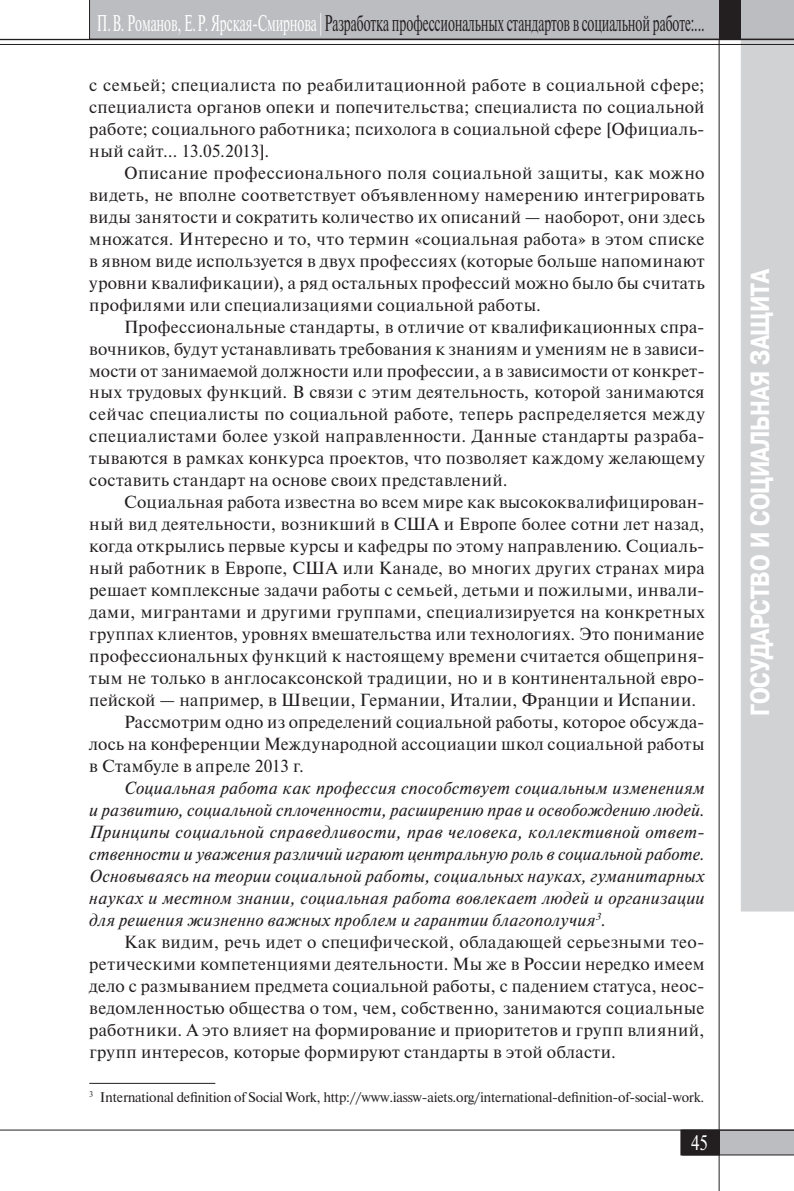
<style>
.page{position:relative;width:794px;height:1191px;background:#fff}
.page>*{position:absolute;margin:0;border:0;box-sizing:border-box;transform-origin:0 0}
.t1{font:700 26.25px "Pragmatica Cond C";color:#fff}
.t2{font:22.75px "Newton";letter-spacing:-.01em;color:#231f20;scale:.57 1}
.t3{font:21px "Newton";color:#fff;scale:.8 1}
.t4{font:17.5px/21.9px "Newton";letter-spacing:.02em;color:#231f20;text-align:justify}
.t5{font:italic 17.5px/21.9px "Newton";letter-spacing:.015em;color:#231f20;text-align:justify}
.t6{font:14px "Newton";letter-spacing:-.015em;color:#231f20}
.s1{color:#fff}
</style>
<div class="page">
<div style="left:741px;top:40px;width:53px;height:871px;background:#d1d2d4"></div>
<svg style="left:719px;top:1130px;width:75px;height:25px;background:#b1b2b5"></svg>
<div style="left:681px;top:1130px;width:38px;height:25px;background:#231f20"></div>
<div style="left:680px;top:1130px;width:39px;height:25px;border:1px solid #231f20"></div>
<hr style="left:718px;top:0;width:1px;height:1191px;background:#231f20">
<hr style="left:0;top:1129px;width:794px;height:1px;background:#231f20">
<hr style="left:0;top:39px;width:794px;height:1px;background:#231f20">
<hr style="left:0;top:44px;width:794px;height:1px;background:#231f20">
<div style="left:89px;top:0;width:705px;height:39px;background:#bcbdc0"></div>
<div style="left:719px;top:0;width:22px;height:40px;background:#231f20"></div>
<hr style="left:89px;top:1083px;width:126px;height:1px;background:#231f20">
<h2 class="t2" style="left:97px;top:6px;width:1067px"><span class="s1">П.В. Романов, Е.Р. Ярская-Смирнова |</span> Разработка профессиональных стандартов в социальной работе:...</h2>
<p class="t4" style="left:89px;top:73px;width:617px">с семьей; специалиста по реабилитационной работе в социальной сфере; специалиста органов опеки и попечительства; специалиста по социальной работе; социального работника; психолога в социальной сфере [Официаль&shy;ный сайт… 13.05.2013].</p>
<p class="t4" style="left:89px;top:161px;width:617px;text-indent:35px">Описание профессионального поля социальной защиты, как можно видеть, не вполне соответствует объявленному намерению интегрировать виды занятости и сократить количество их описаний — наоборот, они здесь множатся. Интересно и то, что термин «социальная работа» в этом списке в явном виде используется в двух профессиях (которые больше напоминают уровни квалификации), а ряд остальных профессий можно было бы считать профилями или специализациями социальной работы.</p>
<p class="t4" style="left:89px;top:315px;width:617px;text-indent:35px">Профессиональные стандарты, в отличие от квалификационных спра&shy;вочников, будут устанавливать требования к знаниям и умениям не в зависи&shy;мости от занимаемой должности или профессии, а в зависимости от конкрет&shy;ных трудовых функций. В связи с этим деятельность, которой занимаются сейчас специалисты по социальной работе, теперь распределяется между специалистами более узкой направленности. Данные стандарты разраба&shy;тываются в рамках конкурса проектов, что позволяет каждому желающему составить стандарт на основе своих представлений.</p>
<p class="t4" style="left:124px;top:491px;width:582px">Социальная работа известна во всем мире как высококвалифицирован-</p>
<p class="t4" style="left:89px;top:513px;width:617px">ный вид деятельности, возникший в США и Европе более сотни лет назад,</p>
<p class="t4" style="left:89px;top:535px;width:617px">когда открылись первые курсы и кафедры по этому направлению. Социаль-</p>
<p class="t4" style="left:89px;top:556px;width:617px">ный работник в Европе, США или Канаде, во многих других странах мира</p>
<p class="t4" style="left:89px;top:578px;width:617px">решает комплексные задачи работы с семьей, детьми и пожилыми, инвали-</p>
<p class="t4" style="left:89px;top:600px;width:617px">дами, мигрантами и другими группами, специализируется на конкретных</p>
<p class="t4" style="left:89px;top:622px;width:617px">группах клиентов, уровнях вмешательства или технологиях. Это понимание</p>
<p class="t4" style="left:89px;top:644px;width:617px">профессиональных функций к настоящему времени считается общеприня-</p>
<p class="t4" style="left:89px;top:666px;width:617px">тым не только в англосаксонской традиции, но и в континентальной евро-</p>
<p class="t4" style="left:89px;top:688px;width:608px">пейской — например, в Швеции, Германии, Италии, Франции и Испании.</p>
<p class="t4" style="left:124px;top:710px;width:582px">Рассмотрим одно из определений социальной работы, которое обсужда-</p>
<p class="t4" style="left:89px;top:732px;width:616px">лось на конференции Международной ассоциации школ социальной работы</p>
<p class="t4" style="left:89px;top:754px;width:216px">в Стамбуле в апреле 2013 г.</p>
<p class="t5" style="left:89px;top:777px;width:617px;text-indent:35px">Социальная работа как профессия способствует социальным изменениям и развитию, социальной сплоченности, расширению прав и освобождению людей.<br>Принципы социальной справедливости, прав человека, коллективной ответ&shy;ственности и уважения различий играют центральную роль в социальной работе.<br>Основываясь на теории социальной работы, социальных науках, гуманитарных науках и местном знании, социальная работа вовлекает людей и организации для решения жизненно важных проблем и гарантии благополучия<sup>3</sup>.</p>
<p class="t4" style="left:89px;top:930px;width:617px;text-indent:35px">Как видим, речь идет о специфической, обладающей серьезными тео&shy;ретическими компетенциями деятельности. Мы же в России нередко имеем дело с размыванием предмета социальной работы, с падением статуса, неос&shy;ведомленностью общества о том, чем, собственно, занимаются социальные работники. А это влияет на формирование и приоритетов и групп влияний, групп интересов, которые формируют стандарты в этой области.</p>
<p class="t6" style="left:89px;top:1086px;width:616px"><sup>3</sup> International definition of Social Work, http://www.iassw-aiets.org/international-definition-of-social-work.</p>
<p class="t3" style="left:691px;top:1127px;width:23px">45</p>
<h1 class="t1" style="left:745px;top:716px;width:449px;rotate:-90deg">ГОСУДАРСТВО И СОЦИАЛЬНАЯ ЗАЩИТА</h1>
</div>
